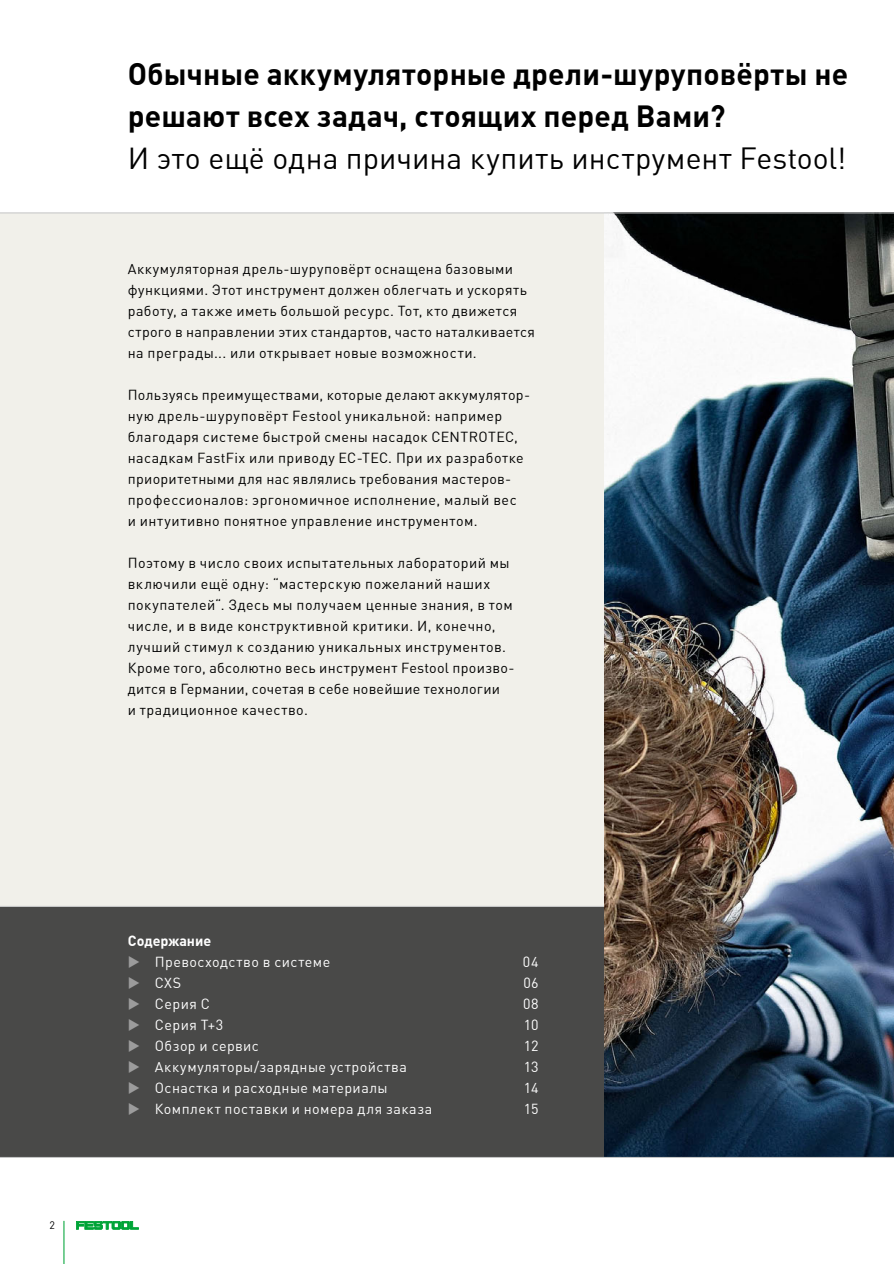
<style>
.page{position:relative;width:894px;height:1264px;background:#fff}
.page>*{position:absolute;margin:0;border:0;box-sizing:border-box;transform-origin:0 0}
.t1{font:700 30px/42px "DIN Pro";letter-spacing:.005em;color:#000}
.t2{font:30px "DIN Pro";letter-spacing:.005em;color:#000}
.t3{font:14.25px/21px "DIN Pro";letter-spacing:.03em;color:#000}
.t4{font:14.25px "DIN Pro";letter-spacing:.03em;color:#fff}
.t5{font:700 14.25px "DIN Pro";color:#fff}
.t6{font:10.5px "DIN Pro";color:#000}
</style>
<div class="page">
<div style="left:0;top:213px;width:893px;height:693px;background:#f1f0ea"></div>
<svg style="left:76px;top:1221px;width:62px;height:8px"></svg>
<hr style="left:63px;top:1220px;width:1px;height:43px;background:#00a437">
<hr style="left:0;top:905px;width:893px;height:1px;background:#c5c6c6">
<img style="left:604px;top:213px;width:289px;height:943px">
<hr style="left:0;top:1156px;width:893px;height:1px;background:#c5c6c6">
<hr style="left:0;top:212px;width:893px;height:1px;background:#c5c6c6">
<div style="left:4px;top:908px;width:596px;height:247px;background:#494948"></div>
<h1 class="t1" style="left:128px;top:53px;width:721px">Обычные аккумуляторные дрели-шуруповёрты не решают всех задач, стоящих перед Вами?</h1>
<h1 class="t2" style="left:128px;top:141px;width:719px">И это ещё одна причина купить инструмент Festool!</h1>
<p class="t3" style="left:128px;top:258px;width:408px">Аккумуляторная дрель-шуруповёрт оснащена базовыми функциями. Этот инструмент должен облегчать и ускорять работу, а также иметь большой ресурс. Тот, кто движется строго в направлении этих стандартов, часто наталкивается на преграды... или открывает новые возможности.</p>
<p class="t3" style="left:128px;top:384px;width:404px">Пользуясь преимуществами, которые делают аккумулятор&shy;ную дрель-шуруповёрт Festool уникальной: например благодаря системе быстрой смены насадок CENTROTEC, насадкам FastFix или приводу EC-TEC. При их разработке приоритетными для нас являлись требования мастеров&shy;профессионалов: эргономичное исполнение, малый вес<br>и интуитивно понятное управление инструментом.</p>
<p class="t3" style="left:128px;top:552px;width:386px">Поэтому в число своих испытательных лабораторий мы включили ещё одну: “мастерскую пожеланий наших покупателей“. Здесь мы получаем ценные знания, в том числе, и в виде конструктивной критики. И, конечно, лучший стимул к созданию уникальных инструментов.<br>Кроме того, абсолютно весь инструмент Festool произво&shy;дится в Германии, сочетая в себе новейшие технологии<br>и традиционное качество.</p>
<p class="t6" style="left:49px;top:1218px;width:7px">2</p>
<p class="t5" style="left:128px;top:932px;width:85px">Содержание</p>
<p class="t4" style="left:155px;top:953px;width:177px">Превосходство в системе</p>
<p class="t4" style="left:523px;top:953px;width:17px">04</p>
<p class="t4" style="left:155px;top:974px;width:28px">CXS</p>
<p class="t4" style="left:523px;top:974px;width:16px">06</p>
<p class="t4" style="left:155px;top:995px;width:56px">Серия C</p>
<p class="t4" style="left:523px;top:995px;width:17px">08</p>
<p class="t4" style="left:155px;top:1016px;width:70px">Серия T+3</p>
<p class="t4" style="left:523px;top:1016px;width:16px">10</p>
<p class="t4" style="left:155px;top:1037px;width:105px">Обзор и сервис</p>
<p class="t4" style="left:524px;top:1037px;width:16px">12</p>
<p class="t4" style="left:155px;top:1058px;width:253px">Аккумуляторы/зарядные устройства</p>
<p class="t4" style="left:523px;top:1058px;width:16px">13</p>
<p class="t4" style="left:155px;top:1079px;width:234px">Оснастка и расходные материалы</p>
<p class="t4" style="left:523px;top:1079px;width:16px">14</p>
<p class="t4" style="left:155px;top:1100px;width:279px">Комплект поставки и номера для заказа</p>
<p class="t4" style="left:524px;top:1100px;width:16px">15</p>
</div>
